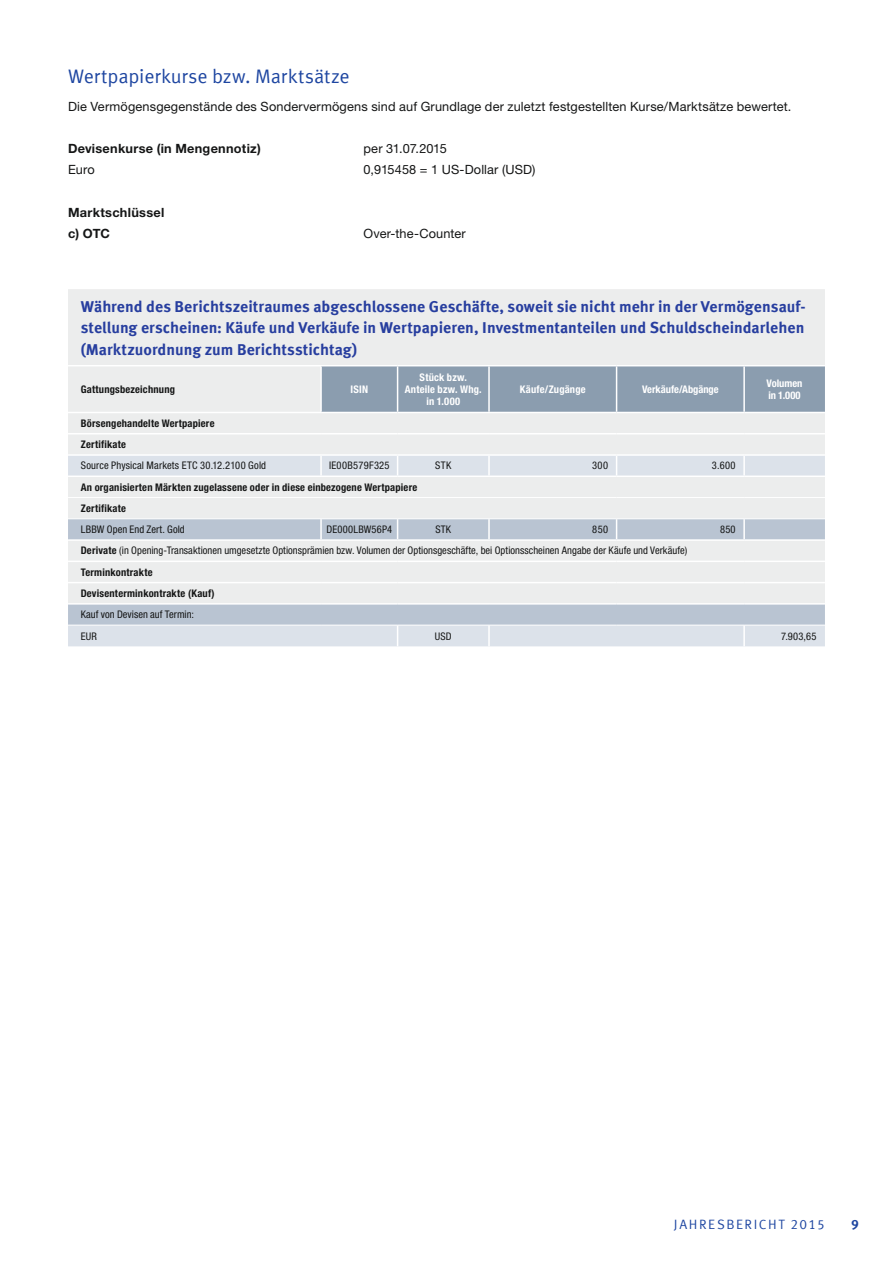
<style>
.page{position:relative;width:893px;height:1263px;background:#fff}
.page>*{position:absolute;margin:0;border:0;box-sizing:border-box;transform-origin:0 0}
.t1{font:19.5px "Meta Offc Pro Norm";letter-spacing:-.005em;color:#1e46a1}
.t2{font:700 15.75px/21.3px "Meta Offc Pro";color:#273e9f;text-align:justify}
.t3{font:13.5px "Meta Offc Pro Norm";letter-spacing:.115em;color:#1e46a1}
.t4{font:700 13.5px "Meta Offc Pro";color:#1e46a1}
.t5{font:12.75px "Helvetica Neue LTW1 G";letter-spacing:.01em;color:#151616}
.t6{font:700 12.75px/21.3px "Helvetica Neue LTW1 G";letter-spacing:.02em;color:#151616}
.t7{font:12.75px "Helvetica Neue LTW1 G";letter-spacing:-.015em;color:#151616}
.t8{font:condensed 10.5px/21.3px "Helvetica Neue LTW1 G";letter-spacing:.01em;color:#151616}
.t9{font:700 condensed 10.5px/21.3px "Helvetica Neue LTW1 G";letter-spacing:.02em;color:#151616}
.t10{font:700 condensed 10.5px/11.7px "Helvetica Neue LTW1 G";letter-spacing:.015em;color:#fff;text-align:center}
.s1{font-weight:700}
</style>
<div class="page">
<div style="left:68px;top:289px;width:757px;height:165px;background:#eceded"></div>
<div style="left:322px;top:366px;width:503px;height:46px;background:#8b9daf"></div>
<svg style="left:68px;top:456px;width:757px;height:190px;background:#e1e5eb"></svg>
<div style="left:68px;top:498px;width:757px;height:20px;background:#eceded"></div>
<svg style="left:68px;top:519px;width:757px;height:106px;background:#d8dde2"></svg>
<hr style="left:68px;top:365px;width:253px;height:1px;background:#fff">
<hr style="left:321px;top:365px;width:77px;height:1px;background:#fff">
<hr style="left:320px;top:366px;width:2px;height:46px;background:#fff">
<hr style="left:398px;top:365px;width:91px;height:1px;background:#fff">
<hr style="left:397px;top:366px;width:1px;height:46px;background:#fff">
<hr style="left:489px;top:365px;width:128px;height:1px;background:#fff">
<hr style="left:488px;top:366px;width:2px;height:46px;background:#fff">
<hr style="left:617px;top:365px;width:127px;height:1px;background:#fff">
<hr style="left:616px;top:366px;width:1px;height:46px;background:#fff">
<hr style="left:744px;top:365px;width:81px;height:1px;background:#fff">
<hr style="left:743px;top:366px;width:2px;height:46px;background:#fff">
<hr style="left:68px;top:412px;width:253px;height:1px;background:#fff">
<hr style="left:321px;top:412px;width:77px;height:1px;background:#fff">
<hr style="left:398px;top:412px;width:91px;height:1px;background:#fff">
<hr style="left:489px;top:412px;width:128px;height:1px;background:#fff">
<hr style="left:617px;top:412px;width:127px;height:1px;background:#fff">
<hr style="left:744px;top:412px;width:81px;height:1px;background:#fff">
<hr style="left:68px;top:433px;width:253px;height:1px;background:#fff">
<hr style="left:321px;top:433px;width:77px;height:1px;background:#fff">
<hr style="left:398px;top:433px;width:91px;height:1px;background:#fff">
<hr style="left:489px;top:433px;width:128px;height:1px;background:#fff">
<hr style="left:617px;top:433px;width:127px;height:1px;background:#fff">
<hr style="left:744px;top:433px;width:81px;height:1px;background:#fff">
<svg style="left:320px;top:456px;width:2px;height:19px"></svg>
<svg style="left:397px;top:456px;width:1px;height:19px"></svg>
<svg style="left:488px;top:456px;width:2px;height:19px"></svg>
<svg style="left:616px;top:456px;width:1px;height:19px"></svg>
<svg style="left:743px;top:456px;width:2px;height:19px"></svg>
<hr style="left:68px;top:475px;width:253px;height:2px;background:#fff">
<hr style="left:321px;top:475px;width:77px;height:2px;background:#fff">
<hr style="left:398px;top:475px;width:91px;height:2px;background:#fff">
<hr style="left:489px;top:475px;width:128px;height:2px;background:#fff">
<hr style="left:617px;top:475px;width:127px;height:2px;background:#fff">
<hr style="left:744px;top:475px;width:81px;height:2px;background:#fff">
<hr style="left:320px;top:519px;width:2px;height:20px;background:#fff">
<svg style="left:397px;top:519px;width:1px;height:20px"></svg>
<hr style="left:488px;top:519px;width:2px;height:20px;background:#fff">
<svg style="left:616px;top:519px;width:1px;height:20px"></svg>
<hr style="left:743px;top:519px;width:2px;height:20px;background:#fff">
<svg style="left:397px;top:626px;width:1px;height:20px"></svg>
<hr style="left:488px;top:625px;width:2px;height:21px;background:#fff">
<hr style="left:743px;top:625px;width:2px;height:21px;background:#fff">
<hr style="left:68px;top:497px;width:253px;height:1px;background:#fff">
<hr style="left:321px;top:497px;width:77px;height:1px;background:#fff">
<hr style="left:398px;top:497px;width:91px;height:1px;background:#fff">
<hr style="left:489px;top:497px;width:128px;height:1px;background:#fff">
<hr style="left:617px;top:497px;width:127px;height:1px;background:#fff">
<hr style="left:744px;top:497px;width:81px;height:1px;background:#fff">
<hr style="left:68px;top:518px;width:253px;height:1px;background:#fff">
<hr style="left:321px;top:518px;width:77px;height:1px;background:#fff">
<hr style="left:398px;top:518px;width:91px;height:1px;background:#fff">
<hr style="left:489px;top:518px;width:128px;height:1px;background:#fff">
<hr style="left:617px;top:518px;width:127px;height:1px;background:#fff">
<hr style="left:744px;top:518px;width:81px;height:1px;background:#fff">
<hr style="left:68px;top:625px;width:253px;height:1px;background:#fff">
<hr style="left:321px;top:625px;width:77px;height:1px;background:#fff">
<hr style="left:398px;top:625px;width:91px;height:1px;background:#fff">
<hr style="left:489px;top:625px;width:128px;height:1px;background:#fff">
<hr style="left:617px;top:625px;width:127px;height:1px;background:#fff">
<hr style="left:744px;top:625px;width:81px;height:1px;background:#fff">
<hr style="left:68px;top:582px;width:253px;height:1px;background:#fff">
<hr style="left:321px;top:582px;width:77px;height:1px;background:#fff">
<hr style="left:398px;top:582px;width:91px;height:1px;background:#fff">
<hr style="left:489px;top:582px;width:128px;height:1px;background:#fff">
<hr style="left:617px;top:582px;width:127px;height:1px;background:#fff">
<hr style="left:744px;top:582px;width:81px;height:1px;background:#fff">
<hr style="left:68px;top:603px;width:253px;height:2px;background:#fff">
<hr style="left:321px;top:603px;width:77px;height:2px;background:#fff">
<hr style="left:398px;top:603px;width:91px;height:2px;background:#fff">
<hr style="left:489px;top:603px;width:128px;height:2px;background:#fff">
<hr style="left:617px;top:603px;width:127px;height:2px;background:#fff">
<hr style="left:744px;top:603px;width:81px;height:2px;background:#fff">
<hr style="left:68px;top:539px;width:253px;height:2px;background:#fff">
<hr style="left:321px;top:539px;width:77px;height:2px;background:#fff">
<hr style="left:398px;top:539px;width:91px;height:2px;background:#fff">
<hr style="left:489px;top:539px;width:128px;height:2px;background:#fff">
<hr style="left:617px;top:539px;width:127px;height:2px;background:#fff">
<hr style="left:744px;top:539px;width:81px;height:2px;background:#fff">
<hr style="left:68px;top:561px;width:253px;height:1px;background:#fff">
<hr style="left:321px;top:561px;width:77px;height:1px;background:#fff">
<hr style="left:398px;top:561px;width:91px;height:1px;background:#fff">
<hr style="left:489px;top:561px;width:128px;height:1px;background:#fff">
<hr style="left:617px;top:561px;width:127px;height:1px;background:#fff">
<hr style="left:744px;top:561px;width:81px;height:1px;background:#fff">
<h1 class="t1" style="left:68px;top:61px;width:283px">Wertpapierkurse bzw. Marktsätze</h1>
<p class="t5" style="left:68px;top:98px;width:725px">Die Vermögensgegenstände des Sondervermögens sind auf Grundlage der zuletzt festgestellten Kurse/Marktsätze bewertet.</p>
<p class="t6" style="left:68px;top:138px;width:194px">Devisenkurse (in Mengennotiz)</p>
<p class="t7" style="left:364px;top:141px;width:85px">per 31.07.2015</p>
<p class="t5" style="left:68px;top:162px;width:28px">Euro</p>
<p class="t5" style="left:364px;top:162px;width:173px">0,915458 = 1 US-Dollar (USD)</p>
<p class="t6" style="left:68px;top:202px;width:98px">Marktschlüssel c) OTC</p>
<p class="t5" style="left:364px;top:226px;width:104px">Over-the-Counter</p>
<p class="t2" style="left:81px;top:295px;width:726px">Während des Berichtszeitraumes abgeschlossene Geschäfte, soweit sie nicht mehr in der Vermögensauf&shy;stellung erscheinen: Käufe und Verkäufe in Wertpapieren, Investmentanteilen und Schuldscheindarlehen (Marktzuordnung zum Berichtsstichtag)</p>
<p class="t9" style="left:81px;top:378px;width:96px">Gattungsbezeichnung</p>
<p class="t10" style="left:351px;top:383px;width:19px">ISIN</p>
<p class="t10" style="left:405px;top:372px;width:78px">Stück bzw.<br>Anteile bzw. Whg. in 1.000</p>
<p class="t10" style="left:520px;top:383px;width:67px">Käufe/Zugänge</p>
<p class="t10" style="left:642px;top:383px;width:78px">Verkäufe/Abgänge</p>
<p class="t10" style="left:766px;top:377px;width:37px;text-align:left">Volumen in 1.000</p>
<p class="t9" style="left:81px;top:412px;width:135px">Börsengehandelte Wertpapiere<br>Zertifikate</p>
<p class="t8" style="left:81px;top:455px;width:187px">Source Physical Markets ETC 30.12.2100 Gold</p>
<p class="t8" style="left:329px;top:455px;width:62px">IE00B579F325</p>
<p class="t8" style="left:435px;top:455px;width:18px">STK</p>
<p class="t8" style="left:592px;top:455px;width:17px">300</p>
<p class="t8" style="left:712px;top:455px;width:25px">3.600</p>
<p class="t9" style="left:81px;top:476px;width:338px">An organisierten Märkten zugelassene oder in diese einbezogene Wertpapiere<br>Zertifikate</p>
<p class="t8" style="left:81px;top:519px;width:106px">LBBW Open End Zert. Gold</p>
<p class="t8" style="left:326px;top:519px;width:67px">DE000LBW56P4</p>
<p class="t8" style="left:435px;top:519px;width:17px">STK</p>
<p class="t8" style="left:592px;top:519px;width:17px">850</p>
<p class="t8" style="left:720px;top:519px;width:17px">850</p>
<p class="t8" style="left:81px;top:540px;width:608px"><span class="s1">Derivate</span> (in Opening-Transaktionen umgesetzte Optionsprämien bzw. Volumen der Optionsgeschäfte, bei Optionsscheinen Angabe der Käufe und Verkäufe)<br><span class="s1">Terminkontrakte<br>Devisenterminkontrakte (Kauf)</span></p>
<p class="t8" style="left:81px;top:604px;width:115px">Kauf von Devisen auf Termin:<br>EUR</p>
<p class="t8" style="left:435px;top:625px;width:18px">USD</p>
<p class="t8" style="left:781px;top:625px;width:37px">7.903,65</p>
<p class="t3" style="left:674px;top:1214px;width:153px">JAHRESBERICHT 2015</p>
<p class="t4" style="left:851px;top:1214px;width:9px">9</p>
</div>
